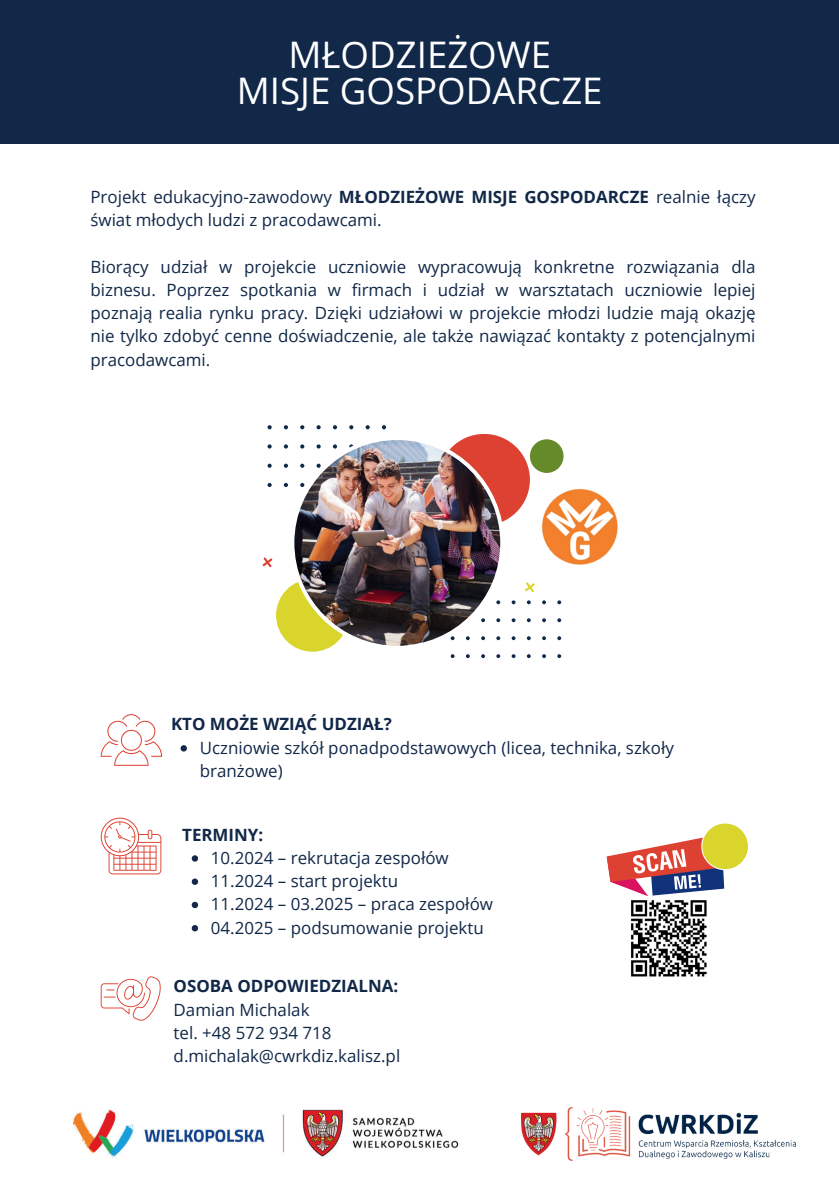
<style>
.page{position:relative;width:839px;height:1191px;background:#fff}
.page>*{position:absolute;margin:0;border:0;box-sizing:border-box;transform-origin:0 0}
.t1{font:36.6px/36px "Open Sans";color:#fff;text-align:center}
.t2{font:17px/23.2px "Open Sans";color:#112848}
.t3{font:700 17px "Open Sans";color:#112848}
.s1{font-weight:700}
</style>
<div class="page">
<img style="left:73px;top:1109px;width:386px;height:48px">
<img style="left:522px;top:1108px;width:273px;height:52px">
<div style="left:0;top:0;width:838px;height:144px;background:#112848"></div>
<svg style="left:606px;top:823px;width:143px;height:73px"></svg>
<img style="left:631px;top:900px;width:76px;height:77px">
<svg style="left:101px;top:976px;width:60px;height:44px"></svg>
<svg style="left:101px;top:818px;width:60px;height:56px"></svg>
<svg style="left:192px;top:855px;width:6px;height:7px"></svg>
<svg style="left:192px;top:879px;width:6px;height:6px"></svg>
<svg style="left:192px;top:902px;width:6px;height:6px"></svg>
<svg style="left:192px;top:925px;width:6px;height:6px"></svg>
<svg style="left:101px;top:714px;width:61px;height:52px"></svg>
<svg style="left:180px;top:745px;width:7px;height:7px"></svg>
<img style="left:541px;top:488px;width:77px;height:77px">
<div style="left:276px;top:579px;width:73px;height:73px;background:#dad52c;border-radius:50%"></div>
<div style="left:438px;top:434px;width:92px;height:91px;background:#dd4132;border-radius:50%"></div>
<svg style="left:365px;top:425px;width:5px;height:4px"></svg>
<svg style="left:349px;top:425px;width:4px;height:4px"></svg>
<svg style="left:333px;top:425px;width:4px;height:4px"></svg>
<svg style="left:382px;top:425px;width:4px;height:4px"></svg>
<svg style="left:284px;top:444px;width:4px;height:5px"></svg>
<svg style="left:267px;top:444px;width:5px;height:5px"></svg>
<svg style="left:284px;top:464px;width:4px;height:4px"></svg>
<svg style="left:267px;top:464px;width:5px;height:4px"></svg>
<svg style="left:300px;top:425px;width:4px;height:4px"></svg>
<svg style="left:284px;top:425px;width:4px;height:4px"></svg>
<svg style="left:267px;top:425px;width:5px;height:4px"></svg>
<svg style="left:316px;top:425px;width:5px;height:4px"></svg>
<svg style="left:284px;top:483px;width:4px;height:4px"></svg>
<svg style="left:267px;top:483px;width:5px;height:4px"></svg>
<svg style="left:542px;top:618px;width:4px;height:4px"></svg>
<svg style="left:527px;top:618px;width:3px;height:4px"></svg>
<svg style="left:511px;top:618px;width:4px;height:4px"></svg>
<svg style="left:557px;top:618px;width:4px;height:4px"></svg>
<svg style="left:542px;top:636px;width:4px;height:4px"></svg>
<svg style="left:527px;top:636px;width:3px;height:4px"></svg>
<svg style="left:511px;top:636px;width:4px;height:4px"></svg>
<svg style="left:557px;top:636px;width:4px;height:4px"></svg>
<svg style="left:542px;top:600px;width:4px;height:4px"></svg>
<svg style="left:527px;top:600px;width:3px;height:4px"></svg>
<svg style="left:511px;top:600px;width:4px;height:4px"></svg>
<svg style="left:557px;top:600px;width:4px;height:4px"></svg>
<svg style="left:542px;top:654px;width:4px;height:4px"></svg>
<svg style="left:527px;top:654px;width:3px;height:4px"></svg>
<svg style="left:511px;top:654px;width:4px;height:4px"></svg>
<svg style="left:557px;top:654px;width:4px;height:4px"></svg>
<svg style="left:481px;top:654px;width:4px;height:4px"></svg>
<svg style="left:466px;top:654px;width:4px;height:4px"></svg>
<svg style="left:450px;top:654px;width:4px;height:4px"></svg>
<svg style="left:496px;top:654px;width:4px;height:4px"></svg>
<img style="left:290px;top:436px;width:214px;height:214px">
<div style="left:530px;top:439px;width:33px;height:34px;background:#658a29;border-radius:50%"></div>
<svg style="left:262px;top:557px;width:10px;height:10px"></svg>
<svg style="left:525px;top:582px;width:10px;height:10px"></svg>
<h1 class="t1" style="left:237px;top:35px;width:367px">MŁODZIEŻOWE<br>MISJE GOSPODARCZE</h1>
<p class="t2" style="left:90px;top:185px;width:666px">Projekt edukacyjno-zawodowy <span class="s1">MŁODZIEŻOWE MISJE GOSPODARCZE</span> realnie łączy świat młodych ludzi z pracodawcami.</p>
<p class="t2" style="left:90px;top:254px;width:666px;text-align:justify">Biorący udział w projekcie uczniowie wypracowują konkretne rozwiązania dla biznesu. Poprzez spotkania w firmach i udział w warsztatach uczniowie lepiej poznają realia rynku pracy. Dzięki udziałowi w projekcie młodzi ludzie mają okazję nie tylko zdobyć cenne doświadczenie, ale także nawiązać kontakty z potencjalnymi pracodawcami.</p>
<p class="t3" style="left:171px;top:712px;width:222px">KTO MOŻE WZIĄĆ UDZIAŁ?</p>
<p class="t2" style="left:200px;top:735px;width:475px">Uczniowie szkół ponadpodstawowych (licea, technika, szkoły branżowe)</p>
<p class="t3" style="left:182px;top:822px;width:83px">TERMINY:</p>
<p class="t2" style="left:211px;top:846px;width:283px">10.2024 – rekrutacja zespołów<br>11.2024 – start projektu<br>11.2024 – 03.2025 – praca zespołów<br>04.2025 – podsumowanie projektu</p>
<p class="t3" style="left:174px;top:974px;width:226px">OSOBA ODPOWIEDZIALNA:</p>
<p class="t2" style="left:174px;top:997px;width:228px">Damian Michalak<br>tel. +48 572 934 718 d.michalak@cwrkdiz.kalisz.pl</p>
</div>
